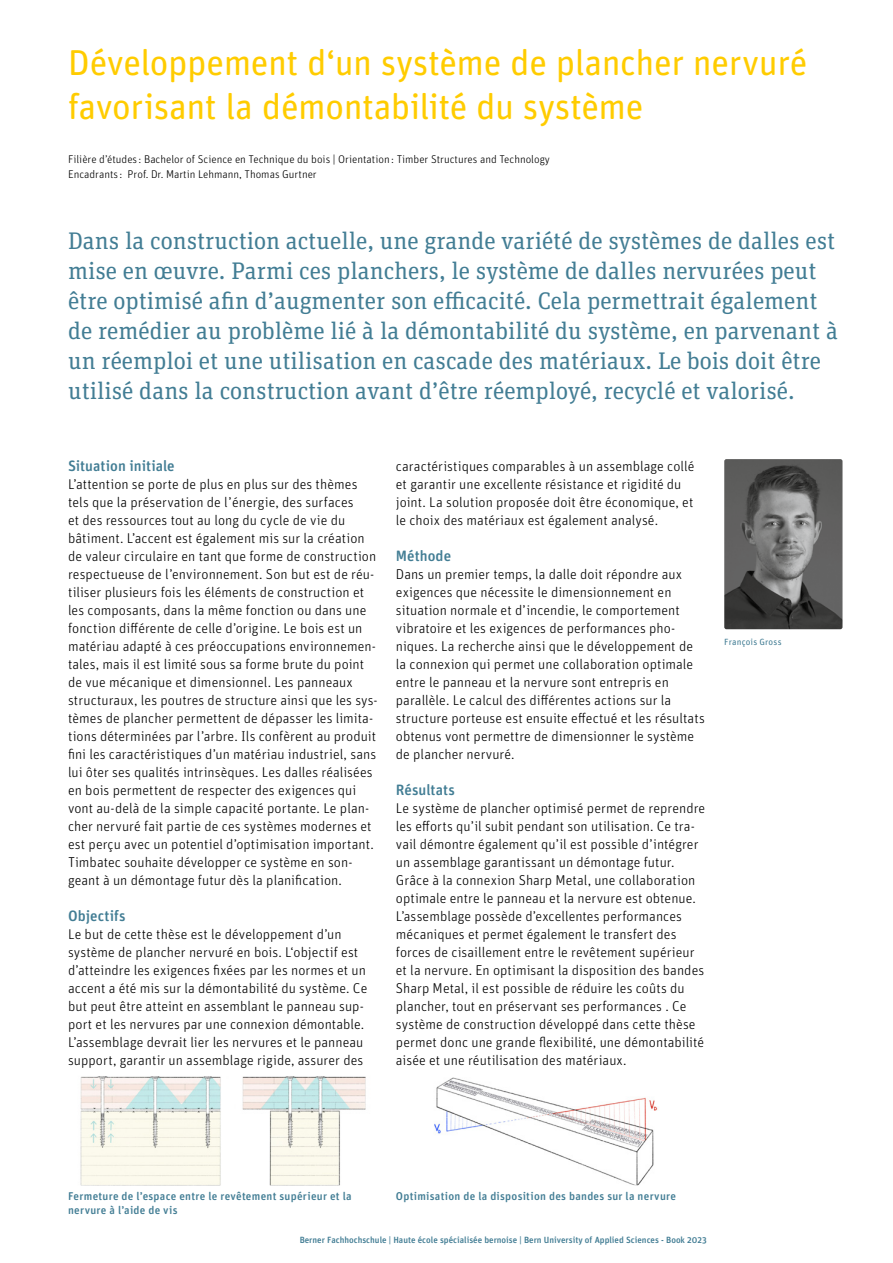
<style>
.page{position:relative;width:893px;height:1263px;background:#fff}
.page>*{position:absolute;margin:0;border:0;box-sizing:border-box;transform-origin:0 0}
.t1{font:36px/43.5px "Unit Rounded Pro";letter-spacing:-.015em;color:#fc0}
.t2{font:24px/30px "Unit Slab Pro";color:#427d94}
.t3{font:500 15px "Unit Rounded Pro";color:#427d94}
.t4{font:300 14.25px/18px "Unit Rounded Pro";letter-spacing:.005em;color:#000}
.t5{font:300 11.25px/15px "Unit Rounded Pro";color:#000}
.t6{font:500 11.25px/13.5px "Unit Rounded Pro";letter-spacing:.025em;color:#427d94}
.t7{font:500 9px "Unit Rounded Pro";color:#427d94}
.t8{font:9px "Unit Rounded Pro";letter-spacing:.02em;color:#427d94}
</style>
<div class="page">
<img style="left:724px;top:459px;width:118px;height:170px">
<img style="left:80px;top:1076px;width:286px;height:109px">
<img style="left:434px;top:1077px;width:224px;height:108px">
<h1 class="t1" style="left:68px;top:39px;width:741px">Développement d‘un système de plancher nervuré favorisant la démontabilité du système</h1>
<p class="t5" style="left:68px;top:151px;width:483px">Filière d’études : Bachelor of Science en Technique du bois | Orientation: Timber Structures and Technology<br>Encadrants : Prof. Dr. Martin Lehmann, Thomas Gurtner</p>
<p class="t2" style="left:68px;top:225px;width:771px">Dans la construction actuelle, une grande variété de systèmes de dalles est mise en œuvre. Parmi ces planchers, le système de dalles nervurées peut être optimisé afin d’augmenter son efficacité. Cela permettrait également de remédier au problème lié à la démontabilité du système, en parvenant à un réemploi et une utilisation en cascade des matériaux. Le bois doit être utilisé dans la construction avant d’être réemployé, recyclé et valorisé.</p>
<p class="t3" style="left:68px;top:455px;width:108px">Situation initiale</p>
<p class="t4" style="left:68px;top:475px;width:311px">L’attention se porte de plus en plus sur des thèmes tels que la préservation de l’énergie, des surfaces<br>et des ressources tout au long du cycle de vie du bâtiment. L’accent est également mis sur la création de valeur circulaire en tant que forme de construction respectueuse de l’environnement. Son but est de réu&shy;tiliser plusieurs fois les éléments de construction et les composants, dans la même fonction ou dans une fonction différente de celle d’origine. Le bois est un matériau adapté à ces préoccupations environnemen&shy;tales, mais il est limité sous sa forme brute du point de vue mécanique et dimensionnel. Les panneaux structuraux, les poutres de structure ainsi que les sys&shy;tèmes de plancher permettent de dépasser les limita&shy;tions déterminées par l’arbre. Ils confèrent au produit fini les caractéristiques d’un matériau industriel, sans lui ôter ses qualités intrinsèques. Les dalles réalisées en bois permettent de respecter des exigences qui vont au-delà de la simple capacité portante. Le plan&shy;cher nervuré fait partie de ces systèmes modernes et est perçu avec un potentiel d’optimisation important.<br>Timbatec souhaite développer ce système en son&shy;geant à un démontage futur dès la planification.</p>
<p class="t3" style="left:68px;top:905px;width:59px">Objectifs</p>
<p class="t4" style="left:68px;top:925px;width:301px">Le but de cette thèse est le développement d’un système de plancher nervuré en bois. L‘objectif est d’atteindre les exigences fixées par les normes et un accent a été mis sur la démontabilité du système. Ce but peut être atteint en assemblant le panneau sup&shy;port et les nervures par une connexion démontable.<br>L’assemblage devrait lier les nervures et le panneau support, garantir un assemblage rigide, assurer des</p>
<p class="t4" style="left:396px;top:456px;width:300px">caractéristiques comparables à un assemblage collé et garantir une excellente résistance et rigidité du joint. La solution proposée doit être économique, et le choix des matériaux est également analysé.</p>
<p class="t3" style="left:396px;top:545px;width:57px">Méthode</p>
<p class="t4" style="left:396px;top:564px;width:310px">Dans un premier temps, la dalle doit répondre aux exigences que nécessite le dimensionnement en situation normale et d’incendie, le comportement vibratoire et les exigences de performances pho&shy;niques. La recherche ainsi que le développement de la connexion qui permet une collaboration optimale entre le panneau et la nervure sont entrepris en parallèle. Le calcul des différentes actions sur la structure porteuse est ensuite effectué et les résultats obtenus vont permettre de dimensionner le système de plancher nervuré.</p>
<p class="t3" style="left:396px;top:779px;width:60px">Résultats</p>
<p class="t4" style="left:396px;top:798px;width:311px">Le système de plancher optimisé permet de reprendre les efforts qu’il subit pendant son utilisation. Ce tra&shy;vail démontre également qu’il est possible d’intégrer un assemblage garantissant un démontage futur.<br>Grâce à la connexion Sharp Metal, une collaboration optimale entre le panneau et la nervure est obtenue.<br>L’assemblage possède d’excellentes performances mécaniques et permet également le transfert des forces de cisaillement entre le revêtement supérieur et la nervure. En optimisant la disposition des bandes Sharp Metal, il est possible de réduire les coûts du plancher, tout en préservant ses performances . Ce système de construction développé dans cette thèse permet donc une grande flexibilité, une démontabilité aisée et une réutilisation des matériaux.</p>
<p class="t8" style="left:724px;top:635px;width:59px">François Gross</p>
<p class="t6" style="left:68px;top:1189px;width:285px">Fermeture de l’espace entre le revêtement supérieur et la nervure à l’aide de vis</p>
<p class="t6" style="left:396px;top:1189px;width:282px">Optimisation de la disposition des bandes sur la nervure</p>
<p class="t7" style="left:300px;top:1234px;width:409px">Berner Fachhochschule | Haute école spécialisée bernoise | Bern University of Applied Sciences - Book 2023</p>
</div>
